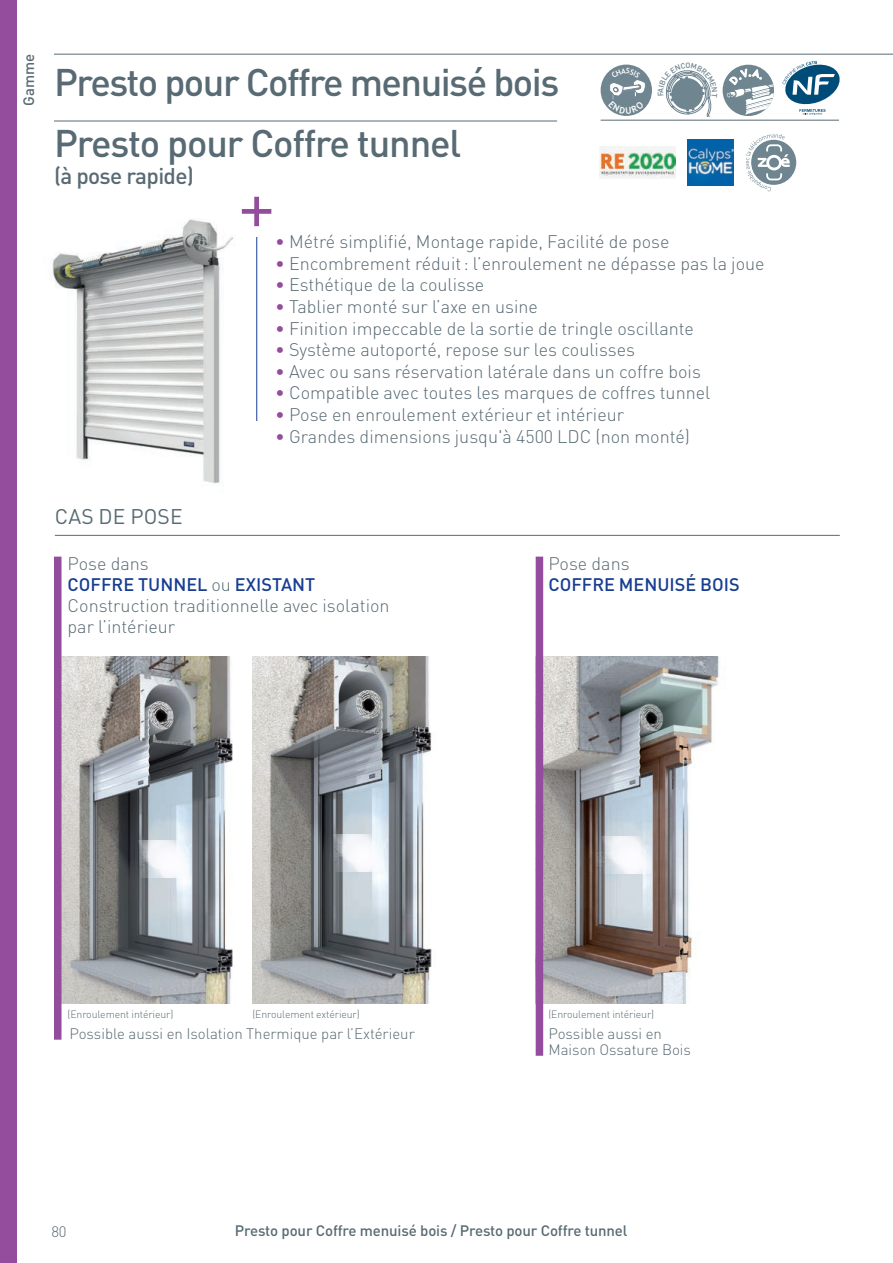
<style>
.page{position:relative;width:893px;height:1263px;background:#fff}
.page>*{position:absolute;margin:0;border:0;box-sizing:border-box;transform-origin:0 0}
.t1{font:500 38.1px/61.5px "DIN";letter-spacing:-.04em;color:#586a73}
.t2{font:500 22.5px "DIN";letter-spacing:-.03em;color:#586a73}
.t3{font:21px "DIN Pro";letter-spacing:.01em;color:#586a73}
.t4{font:300 18px/21px "DIN Pro";color:#586a73}
.t5{font:500 18px "DIN";color:#173e91}
.t6{font:300 15px/16.5px "DIN Pro";color:#586a73}
.t7{font:500 15px "DIN";letter-spacing:-.01em;color:#586a73}
.t8{font:300 10.5px "DIN Pro";letter-spacing:-.01em;color:#586a73}
.s1{color:#944c9d}
.s2{font-family:"DIN Pro";font-weight:300;color:#586a73}
</style>
<div class="page">
<div style="left:0;top:0;width:17px;height:1263px;background:#944c9d"></div>
<hr style="left:54px;top:121px;width:503px;height:1px;background:#586a73">
<hr style="left:256px;top:237px;width:1px;height:184px;background:#173e91">
<svg style="left:242px;top:197px;width:29px;height:29px"></svg>
<hr style="left:601px;top:120px;width:238px;height:1px;background:#586a73">
<div style="left:723px;top:65px;width:51px;height:51px;background:#6f8590;border-radius:50%"></div>
<svg style="left:726px;top:69px;width:48px;height:46px"></svg>
<div style="left:601px;top:65px;width:51px;height:51px;background:#6f8590;border-radius:50%"></div>
<svg style="left:782px;top:61px;width:58px;height:54px"></svg>
<img style="left:62px;top:656px;width:171px;height:348px">
<hr style="left:55px;top:535px;width:785px;height:1px;background:#586a73">
<img style="left:252px;top:656px;width:180px;height:348px">
<div style="left:54px;top:557px;width:8px;height:483px;background:#944c9d"></div>
<img style="left:543px;top:656px;width:177px;height:348px">
<div style="left:536px;top:557px;width:7px;height:499px;background:#944c9d"></div>
<hr style="left:54px;top:54px;width:839px;height:1px;background:#586a73">
<img style="left:52px;top:219px;width:182px;height:265px">
<div style="left:751px;top:140px;width:45px;height:45px;background:#6f8590;border-radius:50%"></div>
<svg style="left:745px;top:134px;width:45px;height:57px"></svg>
<img style="left:688px;top:139px;width:46px;height:46px">
<img style="left:599px;top:147px;width:77px;height:32px">
<img style="left:139px;top:840px;width:50px;height:37px">
<img style="left:333px;top:835px;width:51px;height:37px">
<img style="left:601px;top:837px;width:50px;height:37px">
<svg style="left:608px;top:68px;width:39px;height:46px"></svg>
<svg style="left:665px;top:70px;width:47px;height:46px"></svg>
<p class="t7" style="left:19px;top:106px;width:54px;rotate:-90deg">Gamme</p>
<h1 class="t1" style="left:54px;top:50px;width:507px">Presto pour Coffre menuisé bois<br>Presto pour Coffre tunnel</h1>
<p class="t2" style="left:54px;top:162px;width:141px">(à pose rapide)</p>
<p class="t3" style="left:55px;top:501px;width:129px">CAS DE POSE</p>
<p class="t4" style="left:275px;top:230px;width:396px"><span class="s1">•</span> Métré simplifié, Montage rapide, Facilité de pose</p>
<p class="t4" style="left:275px;top:251px;width:491px"><span class="s1">•</span> Encombrement réduit: l’enroulement ne dépasse pas la joue</p>
<p class="t4" style="left:275px;top:273px;width:211px"><span class="s1">•</span> Esthétique de la coulisse</p>
<p class="t4" style="left:275px;top:294px;width:264px"><span class="s1">•</span> Tablier monté sur l’axe en usine</p>
<p class="t4" style="left:275px;top:316px;width:420px"><span class="s1">•</span> Finition impeccable de la sortie de tringle oscillante</p>
<p class="t4" style="left:275px;top:338px;width:361px"><span class="s1">•</span> Système autoporté, repose sur les coulisses</p>
<p class="t4" style="left:275px;top:359px;width:427px"><span class="s1">•</span> Avec ou sans réservation latérale dans un coffre bois</p>
<p class="t4" style="left:275px;top:381px;width:437px"><span class="s1">•</span> Compatible avec toutes les marques de coffres tunnel</p>
<p class="t4" style="left:275px;top:402px;width:351px"><span class="s1">•</span> Pose en enroulement extérieur et intérieur</p>
<p class="t4" style="left:275px;top:424px;width:416px"><span class="s1">•</span> Grandes dimensions jusqu'à 4500 LDC (non monté)</p>
<p class="t4" style="left:68px;top:552px;width:83px">Pose dans</p>
<p class="t5" style="left:68px;top:573px;width:249px">COFFRE TUNNEL <span class="s2">ou</span> EXISTANT</p>
<p class="t4" style="left:68px;top:594px;width:324px">Construction traditionnelle avec isolation par l’intérieur</p>
<p class="t4" style="left:548px;top:552px;width:83px">Pose dans</p>
<p class="t5" style="left:548px;top:573px;width:193px">COFFRE MENUISÉ BOIS</p>
<p class="t8" style="left:68px;top:1006px;width:107px">(Enroulement intérieur)</p>
<p class="t6" style="left:69px;top:1024px;width:347px">Possible aussi en Isolation Thermique par l’Extérieur</p>
<p class="t8" style="left:252px;top:1006px;width:109px">(Enroulement extérieur)</p>
<p class="t8" style="left:548px;top:1006px;width:107px">(Enroulement intérieur)</p>
<p class="t6" style="left:548px;top:1024px;width:144px">Possible aussi en<br>Maison Ossature Bois</p>
<p class="t6" style="left:51px;top:1221px;width:17px">80</p>
<p class="t7" style="left:235px;top:1221px;width:394px">Presto pour Coffre menuisé bois / Presto pour Coffre tunnel</p>
</div>
